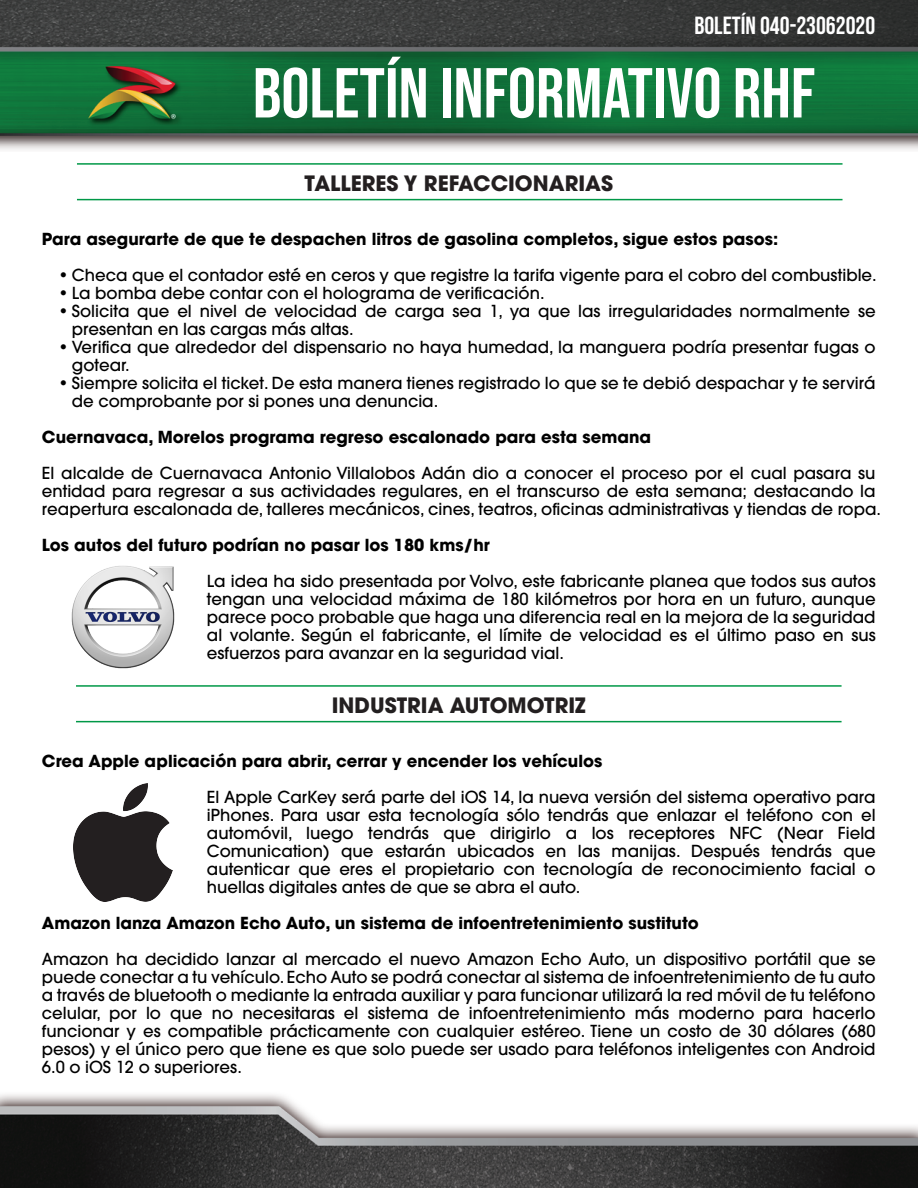
<style>
.page{position:relative;width:918px;height:1188px;background:#fff}
.page>*{position:absolute;margin:0;border:0;box-sizing:border-box;transform-origin:0 0}
.t1{font:70.5px "Bebas Neue";color:#fff}
.t2{font:24.75px "Bebas Neue";color:#fff}
.t3{font:700 21px "Avant Garde";color:#231f20}
.t4{font:500 16.5px/18px "Avant Garde";color:#000}
.t5{font:700 16.5px "Avant Garde";color:#000}
</style>
<div class="page">
<img style="left:0;top:1094px;width:918px;height:94px">
<img style="left:0;top:0;width:918px;height:150px">
<hr style="left:77px;top:163px;width:766px;height:2px;background:#009847">
<hr style="left:77px;top:199px;width:766px;height:1px;background:#009847">
<hr style="left:76px;top:685px;width:766px;height:2px;background:#009847">
<hr style="left:76px;top:721px;width:766px;height:1px;background:#009847">
<img style="left:73px;top:783px;width:100px;height:118px">
<img style="left:71px;top:566px;width:104px;height:103px">
<h2 class="t2" style="left:694px;top:11px;width:182px">BOLETÍN 040-23062020</h2>
<h1 class="t1" style="left:253px;top:53px;width:564px">BOLETÍN INFORMATIVO RHF</h1>
<p class="t3" style="left:304px;top:169px;width:310px">TALLERES Y REFACCIONARIAS</p>
<p class="t5" style="left:42px;top:228px;width:738px">Para asegurarte de que te despachen litros de gasolina completos, sigue estos pasos:</p>
<p class="t4" style="left:58px;top:266px;width:820px">• Checa que el contador esté en ceros y que registre la tarifa vigente para el cobro del combustible.</p>
<p class="t4" style="left:58px;top:284px;width:488px">• La bomba debe contar con el holograma de verificación.</p>
<p class="t4" style="left:72px;top:302px;width:805px;text-indent:-14px">• Solicita que el nivel de velocidad de carga sea 1, ya que las irregularidades normalmente se presentan en las cargas más altas.</p>
<p class="t4" style="left:72px;top:338px;width:805px;text-indent:-14px">• Verifica que alrededor del dispensario no haya humedad, la manguera podría presentar fugas o gotear.</p>
<p class="t4" style="left:72px;top:374px;width:805px;text-indent:-14px">• Siempre solicita el ticket. De esta manera tienes registrado lo que se te debió despachar y te servirá de comprobante por si pones una denuncia.</p>
<p class="t5" style="left:42px;top:426px;width:611px">Cuernavaca, Morelos programa regreso escalonado para esta semana</p>
<p class="t4" style="left:42px;top:464px;width:841px">El alcalde de Cuernavaca Antonio Villalobos Adán dio a conocer el proceso por el cual pasara su entidad para regresar a sus actividades regulares, en el transcurso de esta semana; destacando la reapertura escalonada de, talleres mecánicos, cines, teatros, oficinas administrativas y tiendas de ropa.</p>
<p class="t5" style="left:42px;top:534px;width:449px">Los autos del futuro podrían no pasar los 180 kms/hr</p>
<p class="t4" style="left:207px;top:572px;width:670px;text-align:justify">La idea ha sido presentada por Volvo, este fabricante planea que todos sus autos tengan una velocidad máxima de 180 kilómetros por hora en un futuro, aunque parece poco probable que haga una diferencia real en la mejora de la seguridad al volante. Según el fabricante, el límite de velocidad es el último paso en sus esfuerzos para avanzar en la seguridad vial.</p>
<p class="t3" style="left:332px;top:691px;width:255px">INDUSTRIA AUTOMOTRIZ</p>
<p class="t5" style="left:42px;top:750px;width:562px">Crea Apple aplicación para abrir, cerrar y encender los vehículos</p>
<p class="t4" style="left:207px;top:788px;width:670px;text-align:justify">El Apple CarKey será parte del iOS 14, la nueva versión del sistema operativo para iPhones. Para usar esta tecnología sólo tendrás que enlazar el teléfono con el automóvil, luego tendrás que dirigirlo a los receptores NFC (Near Field Comunication) que estarán ubicados en las manijas. Después tendrás que autenticar que eres el propietario con tecnología de reconocimiento facial o huellas digitales antes de que se abra el auto.</p>
<p class="t5" style="left:42px;top:912px;width:658px">Amazon lanza Amazon Echo Auto, un sistema de infoentretenimiento sustituto</p>
<p class="t4" style="left:42px;top:950px;width:835px;text-align:justify">Amazon ha decidido lanzar al mercado el nuevo Amazon Echo Auto, un dispositivo portátil que se puede conectar a tu vehículo. Echo Auto se podrá conectar al sistema de infoentretenimiento de tu auto a través de bluetooth o mediante la entrada auxiliar y para funcionar utilizará la red móvil de tu teléfono celular, por lo que no necesitaras el sistema de infoentretenimiento más moderno para hacerlo funcionar y es compatible prácticamente con cualquier estéreo. Tiene un costo de 30 dólares (680 pesos) y el único pero que tiene es que solo puede ser usado para teléfonos inteligentes con Android 6.0 o iOS 12 o superiores.</p>
</div>
